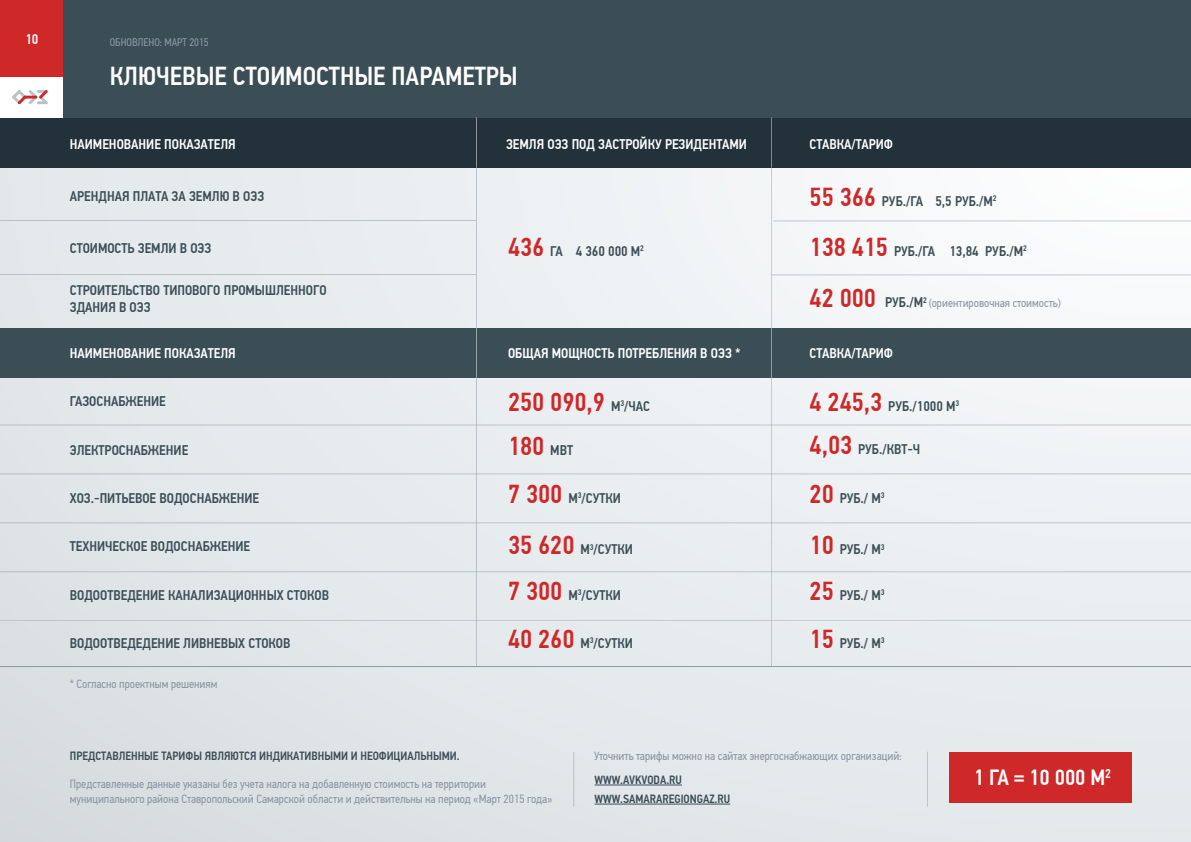
<style>
.page{position:relative;width:1191px;height:842px;background:#fff}
.page>*{position:absolute;margin:0;border:0;box-sizing:border-box;transform-origin:0 0}
.t1{font:500 26px "PF Din Text Cond Pro";color:#fdfdfd}
.t2{font:500 26px/43.7px "PF Din Text Cond Pro";color:#ce2828}
.t3{font:500 22px "PF Din Text Cond Pro";color:#fff}
.t4{font:500 14px/16.8px "PF Din Text Cond Pro";color:#3b4e56}
.t5{font:500 14px "PF Din Text Cond Pro";color:#fff}
.t6{font:12px/14.4px "PF Din Text Cond Pro";color:#8d98a4}
.t7{font:500 12px/19.1px "PF Din Text Cond Pro";color:#3b4e56}
.t8{font:11px "PF Din Text Cond Pro";color:#8d98a4}
.s1{font-size:14px;color:#3b4e56}
.s2{font-size:26px;color:#ce2828}
.s3{font-weight:500;font-size:26px;color:#ce2828}
.s4{font-weight:500;font-size:14px;color:#3b4e56}
</style>
<div class="page">
<div style="left:0;top:0;width:1191px;height:666px;background:#3b4e56"></div>
<div style="left:0;top:118px;width:1191px;height:724px;background:linear-gradient(to right,#dee3e6,#f1f4f5)"></div>
<div style="left:0;top:118px;width:1191px;height:50px;background:#22313a"></div>
<hr style="left:0;top:221px;width:476px;height:1px;background:#8d98a4">
<hr style="left:0;top:666px;width:1191px;height:1px;background:#8d98a4">
<hr style="left:0;top:275px;width:476px;height:1px;background:#8d98a4">
<hr style="left:773px;top:221px;width:418px;height:1px;background:#8d98a4">
<hr style="left:771px;top:275px;width:420px;height:1px;background:#8d98a4">
<hr style="left:0;top:425px;width:1191px;height:1px;background:#8d98a4">
<hr style="left:0;top:474px;width:1191px;height:1px;background:#8d98a4">
<hr style="left:0;top:523px;width:1191px;height:1px;background:#8d98a4">
<hr style="left:594px;top:785px;width:88px;height:1px;background:#3b4e56">
<hr style="left:594px;top:804px;width:136px;height:1px;background:#3b4e56">
<hr style="left:0;top:571px;width:1191px;height:1px;background:#8d98a4">
<hr style="left:0;top:620px;width:1191px;height:1px;background:#8d98a4">
<div style="left:0;top:328px;width:1191px;height:49px;background:#3b4e56"></div>
<hr style="left:476px;top:117px;width:1px;height:51px;background:#fff">
<hr style="left:771px;top:117px;width:1px;height:51px;background:#fff">
<hr style="left:476px;top:168px;width:1px;height:160px;background:#8d98a4">
<hr style="left:771px;top:168px;width:1px;height:160px;background:#8d98a4">
<hr style="left:476px;top:328px;width:1px;height:51px;background:#fff">
<hr style="left:771px;top:328px;width:1px;height:51px;background:#fff">
<hr style="left:476px;top:377px;width:1px;height:289px;background:#8d98a4">
<hr style="left:573px;top:752px;width:1px;height:54px;background:#8d98a4">
<hr style="left:927px;top:752px;width:1px;height:54px;background:#8d98a4">
<hr style="left:771px;top:377px;width:1px;height:289px;background:#8d98a4">
<div style="left:949px;top:752px;width:183px;height:50px;background:#ce2828"></div>
<div style="left:0;top:0;width:62px;height:118px;background:#ce2828"></div>
<div style="left:0;top:77px;width:62px;height:41px;background:#fff"></div>
<svg style="left:12px;top:90px;width:36px;height:14px"></svg>
<p class="t5" style="left:25px;top:31px;width:15px">10</p>
<p class="t8" style="left:110px;top:35px;width:100px">ОБНОВЛЕНО: МАРТ 2015</p>
<h1 class="t1" style="left:110px;top:61px;width:409px">КЛЮЧЕВЫЕ СТОИМОСТНЫЕ ПАРАМЕТРЫ</h1>
<p class="t5" style="left:70px;top:136px;width:167px">НАИМЕНОВАНИЕ ПОКАЗАТЕЛЯ</p>
<p class="t5" style="left:506px;top:136px;width:242px">ЗЕМЛЯ ОЭЗ ПОД ЗАСТРОЙКУ РЕЗИДЕНТАМИ</p>
<p class="t5" style="left:809px;top:136px;width:85px">СТАВКА/ТАРИФ</p>
<p class="t4" style="left:70px;top:188px;width:196px">АРЕНДНАЯ ПЛАТА ЗА ЗЕМЛЮ В ОЭЗ</p>
<h1 class="t2" style="left:508px;top:225px;width:56px">436 <span class="s1">ГА</span></h1>
<p class="t4" style="left:70px;top:240px;width:143px">СТОИМОСТЬ ЗЕМЛИ В ОЭЗ</p>
<p class="t4" style="left:576px;top:242px;width:70px">4 360 000 М<sup>2</sup></p>
<p class="t4" style="left:70px;top:282px;width:258px">СТРОИТЕЛЬСТВО ТИПОВОГО ПРОМЫШЛЕННОГО<br>ЗДАНИЯ В ОЭЗ</p>
<p class="t4" style="left:809px;top:193px;width:189px"><span class="s2">55 366</span> РУБ./ГА 5,5 РУБ./М<sup>2</sup></p>
<p class="t4" style="left:809px;top:242px;width:219px"><span class="s2">138 415</span> РУБ./ГА 13,84 РУБ./М<sup>2</sup></p>
<p class="t6" style="left:809px;top:296px;width:253px"><span class="s3">42 000</span> <span class="s4">РУБ./М</span><sup>2</sup> (ориентировочная стоимость)</p>
<p class="t5" style="left:70px;top:345px;width:167px">НАИМЕНОВАНИЕ ПОКАЗАТЕЛЯ</p>
<p class="t5" style="left:508px;top:345px;width:234px">ОБЩАЯ МОЩНОСТЬ ПОТРЕБЛЕНИЯ В ОЭЗ *</p>
<p class="t5" style="left:809px;top:345px;width:85px">СТАВКА/ТАРИФ</p>
<p class="t4" style="left:70px;top:393px;width:98px">ГАЗОСНАБЖЕНИЕ</p>
<p class="t4" style="left:70px;top:441px;width:120px">ЭЛЕКТРОСНАБЖЕНИЕ</p>
<p class="t4" style="left:70px;top:490px;width:191px">ХОЗ.-ПИТЬЕВОЕ ВОДОСНАБЖЕНИЕ</p>
<p class="t4" style="left:70px;top:538px;width:182px">ТЕХНИЧЕСКОЕ ВОДОСНАБЖЕНИЕ</p>
<p class="t4" style="left:70px;top:586px;width:261px">ВОДООТВЕДЕНИЕ КАНАЛИЗАЦИОННЫХ СТОКОВ</p>
<p class="t4" style="left:70px;top:635px;width:222px">ВОДООТВЕДЕДЕНИЕ ЛИВНЕВЫХ СТОКОВ</p>
<p class="t6" style="left:70px;top:676px;width:149px">* Согласно проектным решениям</p>
<h1 class="t2" style="left:508px;top:380px;width:144px">250 090,9 <span class="s1">М</span><sup>3</sup><span class="s1">/ЧАС<br></span>180 <span class="s1">МВТ</span></h1>
<p class="t4" style="left:508px;top:490px;width:114px"><span class="s2">7 300</span> М<sup>3</sup>/СУТКИ</p>
<p class="t4" style="left:508px;top:541px;width:126px"><span class="s2">35 620</span> М<sup>3</sup>/СУТКИ</p>
<p class="t4" style="left:508px;top:586px;width:114px"><span class="s2">7 300</span> М<sup>3</sup>/СУТКИ</p>
<p class="t4" style="left:508px;top:635px;width:126px"><span class="s2">40 260</span> М<sup>3</sup>/СУТКИ</p>
<p class="t4" style="left:809px;top:398px;width:151px"><span class="s2">4 245,3</span> РУБ./1000 М<sup>3</sup></p>
<p class="t4" style="left:809px;top:441px;width:112px"><span class="s2">4,03</span> РУБ./КВТ-Ч</p>
<p class="t4" style="left:809px;top:490px;width:77px"><span class="s2">20</span> РУБ./ М<sup>3</sup></p>
<p class="t4" style="left:809px;top:541px;width:77px"><span class="s2">10</span> РУБ./ М<sup>3</sup></p>
<p class="t4" style="left:809px;top:586px;width:77px"><span class="s2">25</span> РУБ./ М<sup>3</sup></p>
<p class="t4" style="left:809px;top:635px;width:77px"><span class="s2">15</span> РУБ./ М<sup>3</sup></p>
<p class="t7" style="left:70px;top:746px;width:391px">ПРЕДСТАВЛЕННЫЕ ТАРИФЫ ЯВЛЯЮТСЯ ИНДИКАТИВНЫМИ И НЕОФИЦИАЛЬНЫМИ.</p>
<p class="t6" style="left:70px;top:777px;width:484px">Представленные данные указаны без учета налога на добавленную стоимость на территории муниципального района Ставропольский Самарской области и действительны на период «Март 2015 года»</p>
<p class="t6" style="left:594px;top:748px;width:309px">Уточнить тарифы можно на сайтах энергоснабжающих организаций:</p>
<p class="t7" style="left:594px;top:770px;width:137px">WWW.AVKVODA.RU<br>WWW.SAMARAREGIONGAZ.RU</p>
<h2 class="t3" style="left:974px;top:765px;width:139px">1 ГА = 10 000 М<sup>2</sup></h2>
</div>
